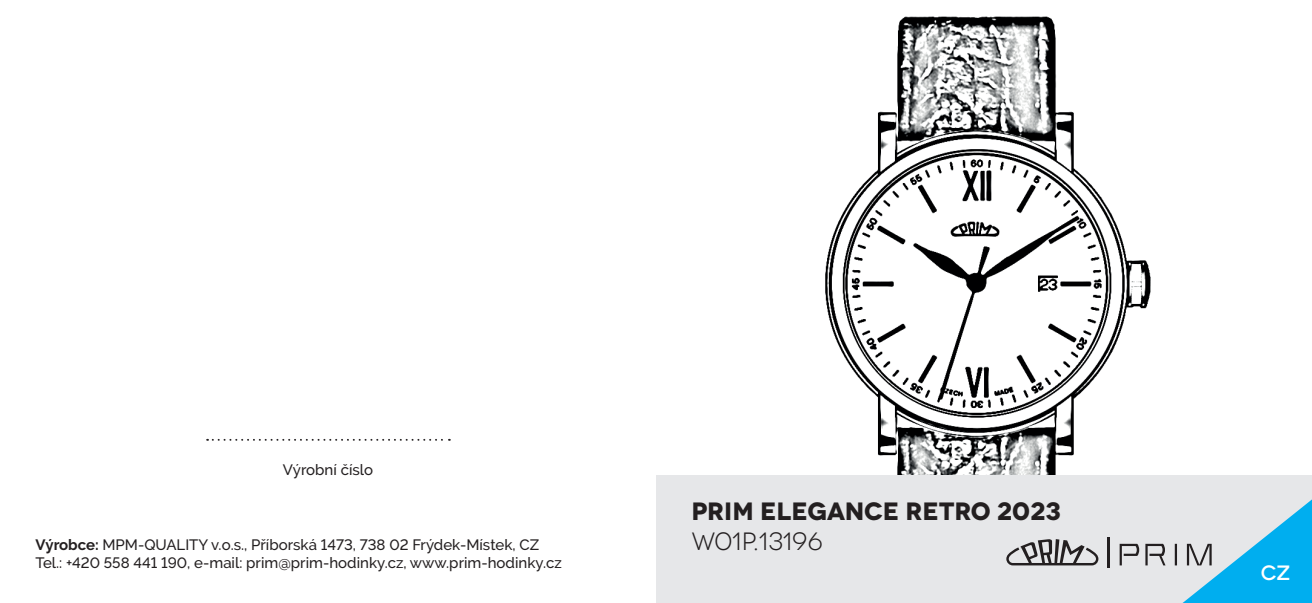
<style>
.page{position:relative;width:1312px;height:603px;background:#fff}
.page>*{position:absolute;margin:0;border:0;box-sizing:border-box;transform-origin:0 0}
.t1{font:700 25px "Novecentowide";color:#231f20}
.t2{font:25px "Novecentowide";color:#231f20}
.t3{font:500 20.75px "Novecentowide";color:#fff}
.t4{font:500 15px/18px "Raleway";color:#231f20}
.s1{font-weight:700}
</style>
<div class="page">
<img style="left:825px;top:16px;width:326px;height:459px">
<div style="left:656px;top:475px;width:655px;height:127px;background:#e6e7e9"></div>
<svg style="left:1006px;top:539px;width:92px;height:26px"></svg>
<svg style="left:1119px;top:500px;width:192px;height:102px"></svg>
<hr style="left:1106px;top:536px;width:3px;height:31px;background:#231f20">
<svg style="left:207px;top:438px;width:243px;height:2px"></svg>
<p class="t4" style="left:283px;top:461px;width:92px">Výrobní číslo</p>
<p class="t4" style="left:35px;top:535px;width:527px"><span class="s1">Výrobce:</span> MPM-QUALITY v.o.s., Příborská 1473, 738 02 Frýdek-Místek, CZ<br>Tel.: +420 558 441 190, e-mail: prim@prim-hodinky.cz, www.prim-hodinky.cz</p>
<h1 class="t1" style="left:691px;top:495px;width:371px">PRIM ELEGANCE RETRO 2023</h1>
<h1 class="t2" style="left:691px;top:526px;width:132px">W01P.13196</h1>
<h2 class="t3" style="left:1260px;top:559px;width:31px">CZ</h2>
</div>
